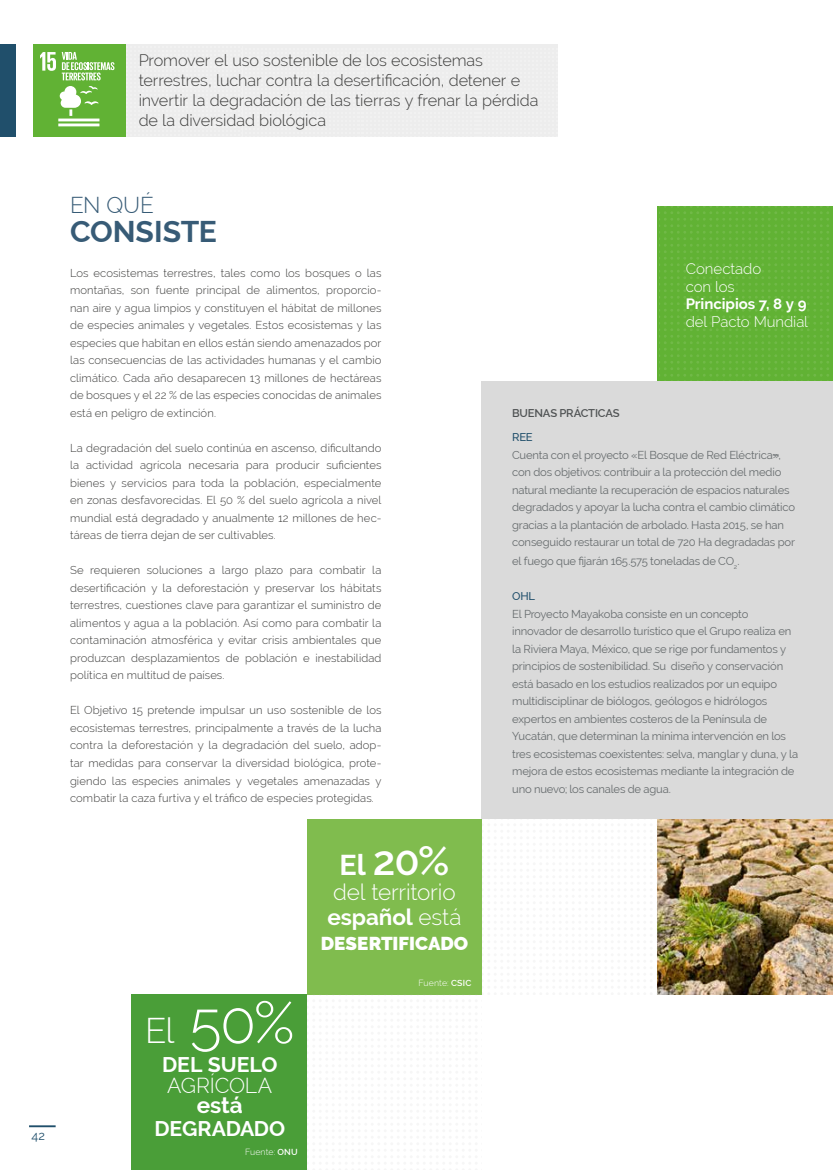
<style>
.page{position:relative;width:833px;height:1170px;background:#fff}
.page>*{position:absolute;margin:0;border:0;box-sizing:border-box;transform-origin:0 0}
.t1{font:300 58.75px "Raleway";color:#fff}
.t2{font:600 41.25px "Raleway";color:#fff}
.t3{font:700 30px "Raleway";color:#375b76}
.t4{font:300 22.5px/25px "Raleway";letter-spacing:-.01em;color:#fff}
.t5{font:300 22.5px "Raleway";color:#375b76}
.t6{font:700 22.5px "Raleway";color:#fff}
.t7{font:700 21.25px "Raleway";letter-spacing:-.005em;color:#fff}
.t8{font:300 21.25px "Raleway";letter-spacing:-.01em;color:#fff}
.t9{font:900 18.75px "Raleway";color:#fff}
.t10{font:300 16.25px/20px "Raleway";letter-spacing:-.005em;color:#3c3c3b}
.t11{font:300 15px/17.5px "Raleway";letter-spacing:-.005em;color:#fff}
.t12{font:700 15px "Raleway";letter-spacing:-.005em;color:#fff}
.t13{font:12.5px "Raleway";color:#204f6b}
.t14{font:300 11.25px/17.5px "Raleway";letter-spacing:.01em;color:#3c3c3b;text-align:justify}
.t15{font:11.25px/17.5px "Raleway";letter-spacing:-.015em;color:#676c6e}
.t16{font:600 11.25px "Raleway";letter-spacing:-.015em;color:#4f5253}
.t17{font:500 11.25px "Raleway";letter-spacing:-.015em;color:#204f6b}
.t18{font:300 8.75px "Raleway";letter-spacing:.01em;color:#fff}
.s1{font-size:35px}
.s2{font-weight:600}
.s3{font-weight:700;font-size:28.75px}
.s4{font-weight:700}
</style>
<div class="page">
<div style="left:0;top:44px;width:16px;height:92px;background:#204f6b"></div>
<hr style="left:29px;top:1125px;width:27px;height:2px;background:#204f6b">
<div style="left:307px;top:819px;width:175px;height:175px;background:#80bc4e"></div>
<img style="left:658px;top:819px;width:175px;height:175px">
<svg style="left:660px;top:206px;width:173px;height:174px;background:#63b236"></svg>
<div style="left:132px;top:994px;width:175px;height:175px;background:#4a9e38"></div>
<div style="left:482px;top:381px;width:351px;height:438px;background:#dadada"></div>
<div style="left:125px;top:44px;width:433px;height:92px;background:#ededed"></div>
<div style="left:33px;top:44px;width:92px;height:92px;background:#61b234"></div>
<svg style="left:40px;top:52px;width:16px;height:19px"></svg>
<hr style="left:58px;top:118px;width:41px;height:3px;background:#fff">
<hr style="left:58px;top:123px;width:41px;height:3px;background:#fff">
<svg style="left:60px;top:86px;width:38px;height:30px"></svg>
<svg style="left:62px;top:52px;width:52px;height:28px"></svg>
<p class="t13" style="left:31px;top:1128px;width:15px">42</p>
<h3 class="t10" style="left:139px;top:50px;width:401px">Promover el uso sostenible de los ecosistemas terrestres, luchar contra la desertificación, detener e invertir la degradación de las tierras y frenar la pérdida de la diversidad biológica</h3>
<h3 class="t5" style="left:70px;top:192px;width:85px">EN QUÉ</h3>
<h3 class="t3" style="left:70px;top:214px;width:148px">CONSISTE</h3>
<p class="t14" style="left:70px;top:264px;width:313px">Los ecosistemas terrestres, tales como los bosques o las montañas, son fuente principal de alimentos, proporcio&shy;nan aire y agua limpios y constituyen el hábitat de millones de especies animales y vegetales. Estos ecosistemas y las especies que habitan en ellos están siendo amenazados por las consecuencias de las actividades humanas y el cambio climático. Cada año desaparecen 13 millones de hectáreas de bosques y el 22 % de las especies conocidas de animales está en peligro de extinción.</p>
<p class="t14" style="left:70px;top:439px;width:313px">La degradación del suelo continúa en ascenso, dificultando la actividad agrícola necesaria para producir suficientes bienes y servicios para toda la población, especialmente en zonas desfavorecidas. El 50 % del suelo agrícola a nivel mundial está degradado y anualmente 12 millones de hec&shy;táreas de tierra dejan de ser cultivables.</p>
<p class="t14" style="left:70px;top:561px;width:313px">Se requieren soluciones a largo plazo para combatir la desertificación y la deforestación y preservar los hábitats terrestres, cuestiones clave para garantizar el suministro de alimentos y agua a la población. Así como para combatir la contaminación atmosférica y evitar crisis ambientales que produzcan desplazamientos de población e inestabilidad política en multitud de países.</p>
<p class="t14" style="left:70px;top:701px;width:313px">El Objetivo 15 pretende impulsar un uso sostenible de los ecosistemas terrestres, principalmente a través de la lucha contra la deforestación y la degradación del suelo, adop&shy;tar medidas para conservar la diversidad biológica, prote&shy;giendo las especies animales y vegetales amenazadas y combatir la caza furtiva y el tráfico de especies protegidas.</p>
<h1 class="t1" style="left:145px;top:988px;width:151px"><span class="s1">El</span> 50%</h1>
<h3 class="t7" style="left:162px;top:1052px;width:117px">DEL SUELO</h3>
<h3 class="t8" style="left:167px;top:1073px;width:106px">AGRÍCOLA</h3>
<h3 class="t6" style="left:197px;top:1092px;width:47px">está</h3>
<h3 class="t7" style="left:155px;top:1116px;width:132px">DEGRADADO</h3>
<p class="t18" style="left:245px;top:1146px;width:54px">Fuente: <span class="s2">ONU</span></p>
<h2 class="t2" style="left:339px;top:836px;width:111px"><span class="s3">El</span> 20%</h2>
<h3 class="t4" style="left:327px;top:879px;width:136px">del territorio <span class="s4">español</span> está</h3>
<h3 class="t9" style="left:321px;top:932px;width:149px">DESERTIFICADO</h3>
<p class="t18" style="left:418px;top:977px;width:54px">Fuente: <span class="s2">CSIC</span></p>
<h3 class="t11" style="left:685px;top:260px;width:77px">Conectado con los</h3>
<h3 class="t12" style="left:685px;top:295px;width:122px">Principios 7, 8 y 9</h3>
<h3 class="t11" style="left:685px;top:312px;width:124px">del Pacto Mundial</h3>
<p class="t16" style="left:512px;top:406px;width:109px">BUENAS PRÁCTICAS</p>
<p class="t17" style="left:512px;top:430px;width:22px">REE</p>
<p class="t15" style="left:512px;top:446px;width:284px">Cuenta con el proyecto «El Bosque de Red Eléctrica», con dos objetivos: contribuir a la protección del medio natural mediante la recuperación de espacios naturales degradados y apoyar la lucha contra el cambio climático gracias a la plantación de arbolado. Hasta 2015, se han conseguido restaurar un total de 720 Ha degradadas por</p>
<p class="t15" style="left:512px;top:552px;width:229px">el fuego que fijarán 165.575 toneladas de CO<sub>2</sub>.</p>
<p class="t17" style="left:512px;top:589px;width:25px">OHL</p>
<p class="t15" style="left:512px;top:604px;width:288px">El Proyecto Mayakoba consiste en un concepto innovador de desarrollo turístico que el Grupo realiza en la Riviera Maya, México, que se rige por fundamentos y principios de sostenibilidad. Su diseño y conservación está basado en los estudios realizados por un equipo multidisciplinar de biólogos, geólogos e hidrólogos expertos en ambientes costeros de la Península de Yucatán, que determinan la mínima intervención en los tres ecosistemas coexistentes: selva, manglar y duna, y la mejora de estos ecosistemas mediante la integración de uno nuevo; los canales de agua.</p>
</div>
